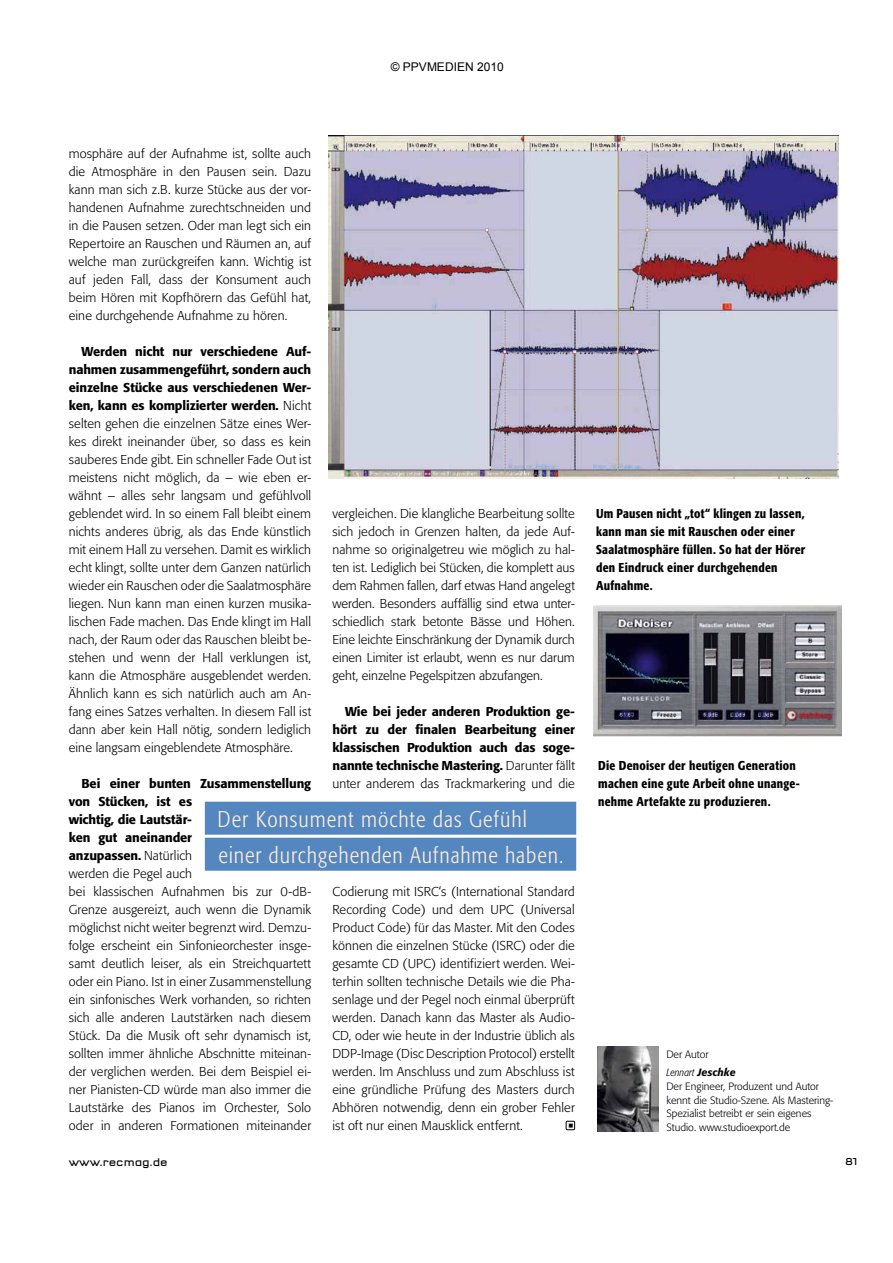
<style>
.page{position:relative;width:893px;height:1263px;background:#fff}
.page>*{position:absolute;margin:0;border:0;box-sizing:border-box;transform-origin:0 0}
.t1{font:300 condensed 22.5px/36px "Formata";letter-spacing:.045em;color:#ffeed4}
.t2{font:300 12.75px/18px "Formata";letter-spacing:.01em;color:#000;text-align:justify}
.t3{font:500 condensed 12.75px/18px "Formata";letter-spacing:.02em;color:#000}
.t4{font:500 12.75px/18px "Formata";letter-spacing:-.01em;color:#000;text-align:justify}
.t5{font:12px "Arial";color:#000}
.t6{font:300 10.5px/13.5px "Formata";color:#000}
.t7{font:10.5px "Q Type Square";color:#000}
.s1{font-weight:500}
.s2{font-weight:300}
.s3{font-style:italic;font-stretch:condensed}
.s4{font-weight:500;font-style:italic}
</style>
<div class="page">
<svg style="left:568px;top:1123px;width:5px;height:5px"></svg>
<div style="left:566px;top:1121px;width:9px;height:9px;border:1px solid #000"></div>
<img style="left:328px;top:136px;width:510px;height:342px">
<img style="left:594px;top:606px;width:247px;height:130px">
<div style="left:205px;top:802px;width:371px;height:33px;background:#5486c0"></div>
<div style="left:205px;top:838px;width:371px;height:33px;background:#5486c0"></div>
<img style="left:597px;top:1047px;width:62px;height:84px">
<p class="t5" style="left:391px;top:60px;width:114px">© PPVMEDIEN 2010</p>
<p class="t2" style="left:69px;top:144px;width:244px">mosphäre auf der Aufnahme ist, sollte auch die Atmosphäre in den Pausen sein. Dazu kann man sich z.B. kurze Stücke aus der vor&shy;handenen Aufnahme zurechtschneiden und in die Pausen setzen. Oder man legt sich ein Repertoire an Rauschen und Räumen an, auf welche man zurückgreifen kann. Wichtig ist auf jeden Fall, dass der Konsument auch beim Hören mit Kopfhörern das Gefühl hat, eine durchgehende Aufnahme zu hören.</p>
<p class="t2" style="left:69px;top:342px;width:244px;text-indent:13px"><span class="s1">Werden nicht nur verschiedene Auf&shy;nahmen zusammengeführt, sondern auch einzelne Stücke aus verschiedenen Wer&shy;ken, kann es komplizierter werden.</span> Nicht selten gehen die einzelnen Sätze eines Wer&shy;kes direkt ineinander über, so dass es kein sauberes Ende gibt. Ein schneller Fade Out ist meistens nicht möglich, da – wie eben er&shy;wähnt – alles sehr langsam und gefühlvoll geblendet wird. In so einem Fall bleibt einem nichts anderes übrig, als das Ende künstlich mit einem Hall zu versehen. Damit es wirklich echt klingt, sollte unter dem Ganzen natürlich wieder ein Rauschen oder die Saalatmosphäre liegen. Nun kann man einen kurzen musika&shy;lischen Fade machen. Das Ende klingt im Hall nach, der Raum oder das Rauschen bleibt be&shy;stehen und wenn der Hall verklungen ist, kann die Atmosphäre ausgeblendet werden.<br>Ähnlich kann es sich natürlich auch am An&shy;fang eines Satzes verhalten. In diesem Fall ist dann aber kein Hall nötig, sondern lediglich eine langsam eingeblendete Atmosphäre.</p>
<p class="t2" style="left:69px;top:775px;width:244px;text-align:left;text-indent:13px"><span class="s1">Bei einer bunten Zusammenstellung von Stücken, ist es<br>wichtig, die Lautstär-<br>ken gut aneinander<br>anzupassen.</span> Natürlich<br>werden die Pegel auch<br>bei klassischen Aufnahmen bis zur 0-dB-Grenze ausgereizt, auch wenn die Dynamik möglichst nicht weiter begrenzt wird. Demzu&shy;folge erscheint ein Sinfonieorchester insge&shy;samt deutlich leiser, als ein Streichquartett oder ein Piano. Ist in einer Zusammenstellung ein sinfonisches Werk vorhanden, so richten sich alle anderen Lautstärken nach diesem Stück. Da die Musik oft sehr dynamisch ist, sollten immer ähnliche Abschnitte miteinan&shy;der verglichen werden. Bei dem Beispiel ei&shy;ner Pianisten-CD würde man also immer die Lautstärke des Pianos im Orchester, Solo oder in anderen Formationen miteinander</p>
<p class="t2" style="left:332px;top:504px;width:244px">vergleichen. Die klangliche Bearbeitung sollte sich jedoch in Grenzen halten, da jede Auf&shy;nahme so originalgetreu wie möglich zu hal&shy;ten ist. Lediglich bei Stücken, die komplett aus dem Rahmen fallen, darf etwas Hand angelegt werden. Besonders auffällig sind etwa unter&shy;schiedlich stark betonte Bässe und Höhen.<br>Eine leichte Einschränkung der Dynamik durch einen Limiter ist erlaubt, wenn es nur darum geht, einzelne Pegelspitzen abzufangen.</p>
<p class="t4" style="left:332px;top:702px;width:244px;text-indent:13px">Wie bei jeder anderen Produktion ge&shy;hört zu der finalen Bearbeitung einer klassischen Produktion auch das soge&shy;nannte technische Mastering. <span class="s2">Darunter fällt unter anderem das Trackmarkering und die</span></p>
<h1 class="t1" style="left:218px;top:801px;width:347px">Der Konsument möchte das Gefühl einer durchgehenden Aufnahme haben.</h1>
<p class="t2" style="left:332px;top:882px;width:244px">Codierung mit ISRC‘s (International Standard Recording Code) und dem UPC (Universal Product Code) für das Master. Mit den Codes können die einzelnen Stücke (ISRC) oder die gesamte CD (UPC) identifiziert werden. Wei&shy;terhin sollten technische Details wie die Pha&shy;senlage und der Pegel noch einmal überprüft werden. Danach kann das Master als Audio-CD, oder wie heute in der Industrie üblich als DDP-Image (Disc Description Protocol) erstellt werden. Im Anschluss und zum Abschluss ist eine gründliche Prüfung des Masters durch Abhören notwendig, denn ein grober Fehler ist oft nur einen Mausklick entfernt.</p>
<p class="t3" style="left:596px;top:504px;width:211px">Um Pausen nicht „tot“ klingen zu lassen, kann man sie mit Rauschen oder einer<br>Saalatmosphäre füllen. So hat der Hörer den Eindruck einer durchgehenden<br>Aufnahme.</p>
<p class="t3" style="left:598px;top:756px;width:203px">Die Denoiser der heutigen Generation machen eine gute Arbeit ohne unange&shy;nehme Artefakte zu produzieren.</p>
<p class="t6" style="left:666px;top:1046px;width:71px;line-height:18px">Der Autor<br><span class="s3">Lennart</span> <span class="s4">Jeschke</span></p>
<p class="t6" style="left:666px;top:1080px;width:168px">Der Engineer, Produzent und Autor kennt die Studio-Szene. Als Mastering-Spezialist betreibt er sein eigenes Studio. www.studioexport.de</p>
<p class="t7" style="left:69px;top:1156px;width:101px">www.recmag.de</p>
<p class="t7" style="left:845px;top:1155px;width:14px">81</p>
</div>
